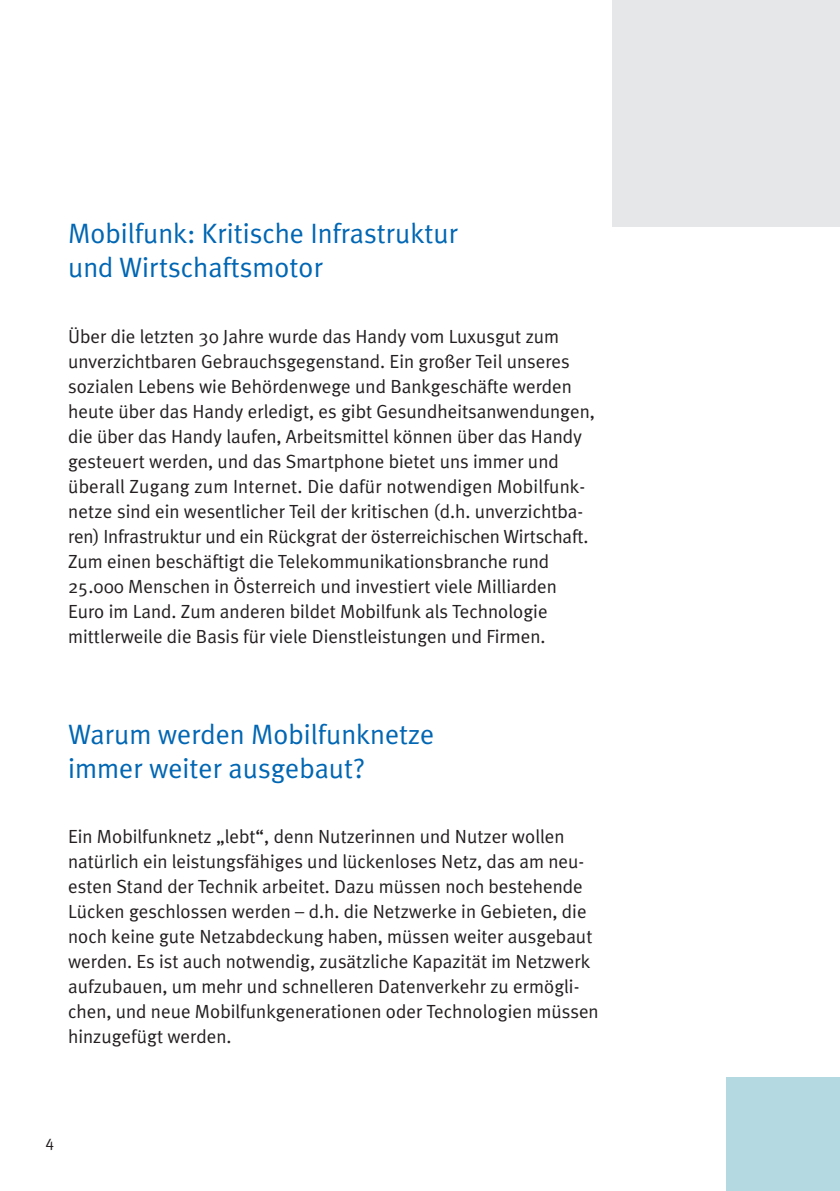
<style>
.page{position:relative;width:840px;height:1191px;background:#fff}
.page>*{position:absolute;margin:0;border:0;box-sizing:border-box;transform-origin:0 0}
.t1{font:28px/33.6px "Meta Plus Normal";color:#0166b3}
.t2{font:19px/25px "Meta Plus Normal";color:#231f20}
.t3{font:16px "Meta Plus Normal";color:#231f20}
</style>
<div class="page">
<div style="left:612px;top:0;width:227px;height:227px;background:#e6e7e9"></div>
<div style="left:726px;top:1077px;width:113px;height:114px;background:#b4d9e0"></div>
<h1 class="t1" style="left:68px;top:216px;width:391px">Mobilfunk: Kritische Infrastruktur und Wirtschaftsmotor</h1>
<p class="t2" style="left:68px;top:324px;width:528px">Über die letzten 30 Jahre wurde das Handy vom Luxusgut zum unverzichtbaren Gebrauchsgegenstand. Ein großer Teil unseres sozialen Lebens wie Behördenwege und Bankgeschäfte werden heute über das Handy erledigt, es gibt Gesundheitsanwendungen, die über das Handy laufen, Arbeitsmittel können über das Handy gesteuert werden, und das Smartphone bietet uns immer und überall Zugang zum Internet. Die dafür notwendigen Mobilfunk&shy;netze sind ein wesentlicher Teil der kritischen (d.h. unverzichtba&shy;ren) Infrastruktur und ein Rückgrat der österreichischen Wirtschaft.<br>Zum einen beschäftigt die Telekommunikationsbranche rund 25.000 Menschen in Österreich und investiert viele Milliarden Euro im Land. Zum anderen bildet Mobilfunk als Technologie mittlerweile die Basis für viele Dienstleistungen und Firmen.</p>
<h1 class="t1" style="left:68px;top:717px;width:367px">Warum werden Mobilfunknetze immer weiter ausgebaut?</h1>
<p class="t2" style="left:68px;top:824px;width:532px">Ein Mobilfunknetz „lebt“, denn Nutzerinnen und Nutzer wollen natürlich ein leistungsfähiges und lückenloses Netz, das am neu&shy;esten Stand der Technik arbeitet. Dazu müssen noch bestehende Lücken geschlossen werden – d.h. die Netzwerke in Gebieten, die noch keine gute Netzabdeckung haben, müssen weiter ausgebaut werden. Es ist auch notwendig, zusätzliche Kapazität im Netzwerk aufzubauen, um mehr und schnelleren Datenverkehr zu ermögli&shy;chen, und neue Mobilfunkgenerationen oder Technologien müssen hinzugefügt werden.</p>
<p class="t3" style="left:45px;top:1132px;width:10px">4</p>
</div>
